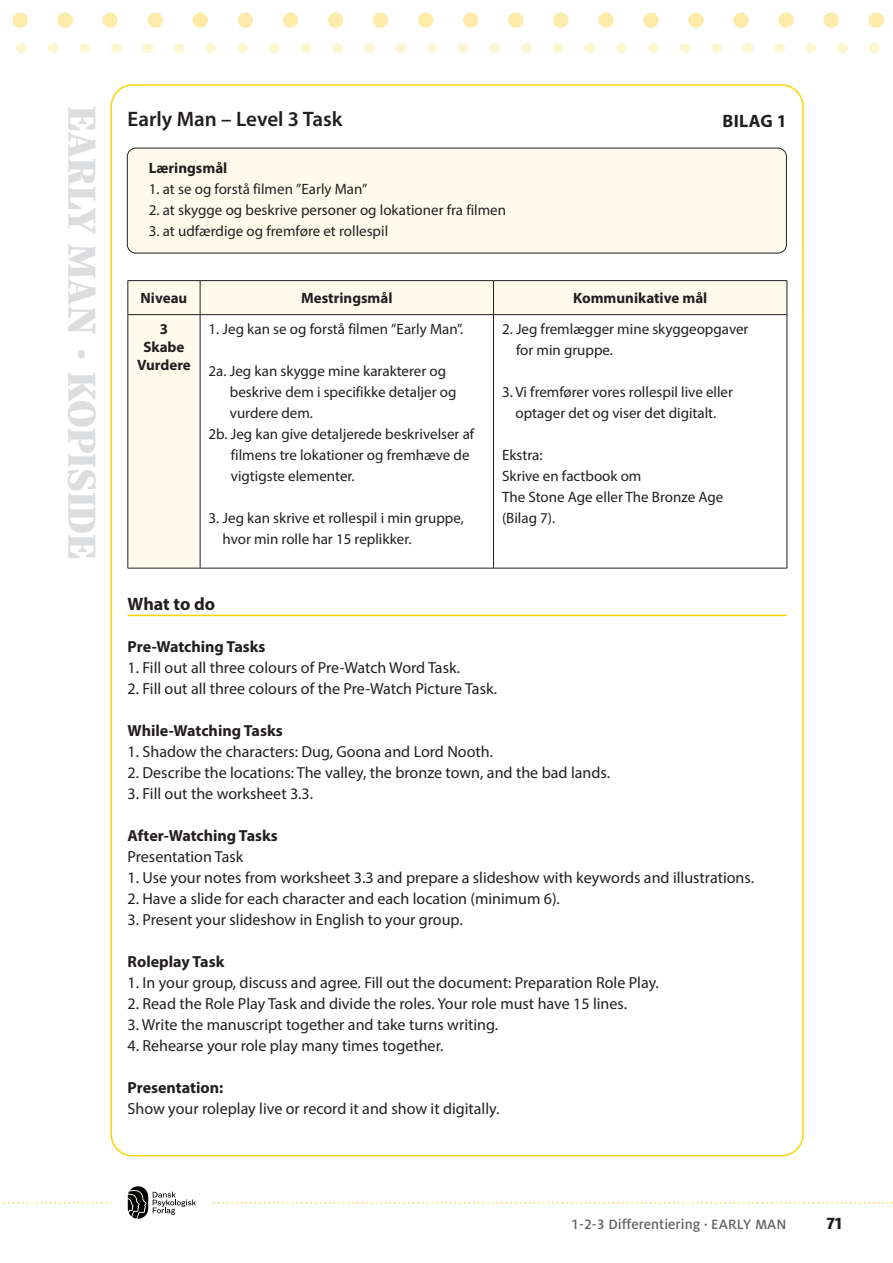
<style>
.page{position:relative;width:893px;height:1263px;background:#fff}
.page>*{position:absolute;margin:0;border:0;box-sizing:border-box;transform-origin:0 0}
.t1{font:900 42.45px "Silva Text";color:#dcdddf}
.Heading_1{font:600 21px "Myriad Pro";color:#231f20}
.Hvad_skal_jeg___-_gu{font:700 18px "Myriad Pro";letter-spacing:-.005em;color:#231f20}
.Bilag{font:700 18px "Myriad Pro";letter-spacing:.02em;color:#231f20}
.Paginering{font:800 18px "Milo OT";color:#231f20}
.Brød_-123{font:16.05px "Myriad Pro";color:#231f20}
.Brød_-123-2{font:700 16.05px "Myriad Pro";color:#231f20}
.Skema_brød{font:15px/21px "Myriad Pro";color:#231f20}
.Skema_overskrift_2{font:700 15px/18px "Myriad Pro";color:#231f20;text-align:center}
.Paginering-2{font:500 15px "Milo OT";color:#636366}
.Skema_brød-2{font:700 15px "Myriad Pro";color:#231f20}
</style>
<div class="page">
<svg style="left:16px;top:43px;width:864px;height:10px"></svg>
<svg style="left:12px;top:13px;width:872px;height:15px"></svg>
<hr style="left:128px;top:615px;width:659px;height:1px;background:#fed304">
<div style="left:129px;top:281px;width:658px;height:287px;background:#fefbed"></div>
<svg style="left:201px;top:315px;width:586px;height:253px"></svg>
<hr style="left:128px;top:280px;width:72px;height:1px;background:#231f20">
<hr style="left:128px;top:281px;width:1px;height:33px;background:#231f20">
<hr style="left:200px;top:280px;width:293px;height:1px;background:#231f20">
<hr style="left:200px;top:281px;width:1px;height:33px;background:#231f20">
<hr style="left:493px;top:280px;width:294px;height:1px;background:#231f20">
<hr style="left:493px;top:281px;width:1px;height:33px;background:#231f20">
<hr style="left:787px;top:281px;width:1px;height:33px;background:#231f20">
<hr style="left:128px;top:314px;width:72px;height:1px;background:#231f20">
<hr style="left:128px;top:315px;width:1px;height:253px;background:#231f20">
<hr style="left:200px;top:314px;width:293px;height:1px;background:#231f20">
<hr style="left:200px;top:315px;width:1px;height:253px;background:#231f20">
<hr style="left:493px;top:314px;width:294px;height:1px;background:#231f20">
<hr style="left:493px;top:315px;width:1px;height:253px;background:#231f20">
<hr style="left:787px;top:315px;width:1px;height:253px;background:#231f20">
<hr style="left:128px;top:568px;width:72px;height:1px;background:#231f20">
<hr style="left:200px;top:568px;width:293px;height:1px;background:#231f20">
<hr style="left:493px;top:568px;width:294px;height:1px;background:#231f20">
<div style="left:127px;top:148px;width:659px;height:105px;background:#fefbed;border-radius:9px"></div>
<div style="left:127px;top:148px;width:660px;height:105px;border:1px solid #231f20;border-radius:9px"></div>
<svg style="left:0;top:1186px;width:893px;height:33px"></svg>
<p class="t1" style="left:111px;top:106px;width:455px;rotate:90deg">EARLY MAN KOPISIDE</p>
<p class="Heading_1" style="left:128px;top:105px;width:216px">Early Man – Level 3 Task</p>
<p class="Skema_brød-2" style="left:149px;top:158px;width:80px">Læringsmål</p>
<p class="Skema_brød" style="left:149px;top:178px;width:220px">1. at se og forstå filmen ”Early Man”</p>
<p class="Skema_brød" style="left:149px;top:199px;width:359px">2. at skygge og beskrive personer og lokationer fra filmen</p>
<p class="Skema_brød" style="left:149px;top:220px;width:241px">3. at udfærdige og fremføre et rollespil</p>
<p class="Bilag" style="left:722px;top:110px;width:66px">BILAG 1</p>
<p class="Skema_overskrift_2" style="left:141px;top:289px;width:48px">Niveau</p>
<p class="Skema_overskrift_2" style="left:301px;top:289px;width:93px">Mestringsmål</p>
<p class="Skema_overskrift_2" style="left:573px;top:289px;width:136px">Kommunikative mål</p>
<p class="Skema_overskrift_2" style="left:160px;top:320px;width:10px">3</p>
<p class="Skema_overskrift_2" style="left:137px;top:338px;width:55px">Skabe<br>Vurdere</p>
<p class="Skema_brød" style="left:209px;top:319px;width:256px">1. Jeg kan se og forstå filmen ”Early Man”.</p>
<p class="Skema_brød" style="left:230px;top:361px;width:228px;text-indent:-21px">2a. Jeg kan skygge mine karakterer og beskrive dem i specifikke detaljer og vurdere dem.</p>
<p class="Skema_brød" style="left:231px;top:424px;width:245px;text-indent:-22px">2b. Jeg kan give detaljerede beskrivelser af filmens tre lokationer og fremhæve de vigtigste elementer.</p>
<p class="Skema_brød" style="left:223px;top:508px;width:243px;text-indent:-14px">3. Jeg kan skrive et rollespil i min gruppe, hvor min rolle har 15 replikker.</p>
<p class="Skema_brød" style="left:516px;top:319px;width:234px;text-indent:-14px">2. Jeg fremlægger mine skyggeopgaver for min gruppe.</p>
<p class="Skema_brød" style="left:502px;top:382px;width:232px;text-align:center">3. Vi fremfører vores rollespil live eller optager det og viser det digitalt.</p>
<p class="Skema_brød" style="left:502px;top:445px;width:42px">Ekstra:</p>
<p class="Skema_brød" style="left:502px;top:466px;width:141px">Skrive en factbook om</p>
<p class="Skema_brød" style="left:502px;top:487px;width:223px">The Stone Age eller The Bronze Age</p>
<p class="Skema_brød" style="left:502px;top:508px;width:55px">(Bilag 7).</p>
<p class="Hvad_skal_jeg___-_gu" style="left:128px;top:593px;width:89px">What to do</p>
<p class="Brød_-123-2" style="left:128px;top:636px;width:139px">Pre-Watching Tasks</p>
<p class="Brød_-123" style="left:128px;top:658px;width:334px">1. Fill out all three colours of Pre-Watch Word Task.</p>
<p class="Brød_-123" style="left:128px;top:679px;width:371px">2. Fill out all three colours of the Pre-Watch Picture Task.</p>
<p class="Brød_-123-2" style="left:128px;top:720px;width:157px">While-Watching Tasks</p>
<p class="Brød_-123" style="left:128px;top:742px;width:367px">1. Shadow the characters: Dug, Goona and Lord Nooth.</p>
<p class="Brød_-123" style="left:128px;top:763px;width:484px">2. Describe the locations: The valley, the bronze town, and the bad lands.</p>
<p class="Brød_-123" style="left:128px;top:784px;width:187px">3. Fill out the worksheet 3.3.</p>
<p class="Brød_-123-2" style="left:128px;top:825px;width:152px">After-Watching Tasks</p>
<p class="Brød_-123" style="left:128px;top:847px;width:117px">Presentation Task</p>
<p class="Brød_-123" style="left:128px;top:868px;width:628px">1. Use your notes from worksheet 3.3 and prepare a slideshow with keywords and illustrations.</p>
<p class="Brød_-123" style="left:128px;top:889px;width:434px">2. Have a slide for each character and each location (minimum 6).</p>
<p class="Brød_-123" style="left:128px;top:910px;width:337px">3. Present your slideshow in English to your group.</p>
<p class="Brød_-123-2" style="left:128px;top:951px;width:98px">Roleplay Task</p>
<p class="Brød_-123" style="left:128px;top:973px;width:533px">1. In your group, discuss and agree. Fill out the document: Preparation Role Play.</p>
<p class="Brød_-123" style="left:128px;top:994px;width:501px">2. Read the Role Play Task and divide the roles. Your role must have 15 lines.</p>
<p class="Brød_-123" style="left:128px;top:1015px;width:372px">3. Write the manuscript together and take turns writing.</p>
<p class="Brød_-123" style="left:128px;top:1036px;width:317px">4. Rehearse your role play many times together.</p>
<p class="Brød_-123-2" style="left:128px;top:1077px;width:97px">Presentation:</p>
<p class="Brød_-123" style="left:128px;top:1099px;width:373px">Show your roleplay live or record it and show it digitally.</p>
<p class="Paginering-2" style="left:571px;top:1216px;width:217px">1-2-3 Differentiering · EARLY MAN</p>
<p class="Paginering" style="left:826px;top:1213px;width:17px">71</p>
</div>
